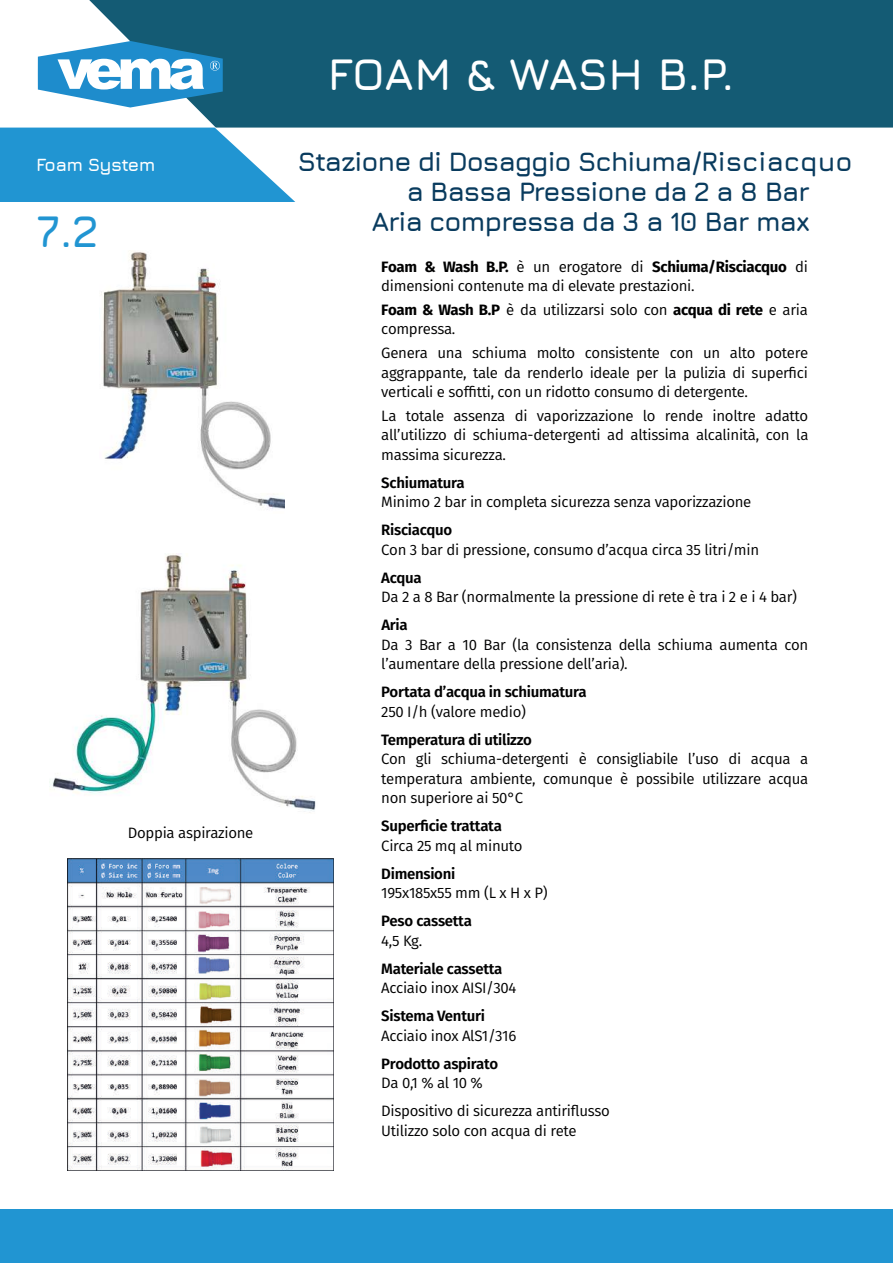
<style>
.page{position:relative;width:893px;height:1263px;background:#fff}
.page>*{position:absolute;margin:0;border:0;box-sizing:border-box;transform-origin:0 0}
.t1{font:700 45px "Jura";letter-spacing:-.01em;color:#fff}
.t2{font:700 45px "Jura";color:#2195d2}
.t3{font:700 27px "Jura";letter-spacing:-.04em;color:#093b5e}
.t4{font:700 18px "Jura";letter-spacing:-.03em;color:#fff}
.t5{font:15px/19.5px "Fira Sans";letter-spacing:-.02em;color:#000001}
.t6{font:600 15px "Fira Sans";letter-spacing:-.02em;color:#000001}
.s1{font-weight:700}
</style>
<div class="page">
<div style="left:89px;top:0;width:804px;height:128px;background:#145b74"></div>
<svg style="left:38px;top:41px;width:185px;height:66px"></svg>
<img style="left:49px;top:553px;width:267px;height:260px">
<svg style="left:0;top:128px;width:295px;height:74px;background:#3da2d7"></svg>
<div style="left:0;top:1210px;width:893px;height:53px;background:#2195d2"></div>
<img style="left:101px;top:251px;width:184px;height:259px">
<img style="left:68px;top:859px;width:265px;height:311px">
<h1 class="t1" style="left:327px;top:42px;width:408px">FOAM &amp; WASH B.P.</h1>
<h1 class="t1" style="left:117px;top:138px;width:27px">2</h1>
<h2 class="t3" style="left:297px;top:142px;width:557px">Stazione di Dosaggio Schiuma/Risciacquo</h2>
<p class="t4" style="left:36px;top:152px;width:121px">Foam System</p>
<h2 class="t3" style="left:406px;top:172px;width:405px">a Bassa Pressione da 2 a 8 Bar</h2>
<h2 class="t3" style="left:371px;top:202px;width:440px">Aria compressa da 3 a 10 Bar max</h2>
<h1 class="t2" style="left:36px;top:198px;width:63px">7.2</h1>
<p class="t5" style="left:128px;top:822px;width:127px">Doppia aspirazione</p>
<p class="t5" style="left:381px;top:256px;width:428px"><span class="s1">Foam &amp; Wash B.P.</span> è un erogatore di <span class="s1">Schiuma/Risciacquo</span> di dimensioni contenute ma di elevate prestazioni.</p>
<p class="t5" style="left:381px;top:299px;width:428px"><span class="s1">Foam &amp; Wash B.P</span> è da utilizzarsi solo con <span class="s1">acqua di rete</span> e aria compressa.</p>
<p class="t5" style="left:381px;top:343px;width:428px;text-align:justify">Genera una schiuma molto consistente con un alto potere aggrappante, tale da renderlo ideale per la pulizia di superfici verticali e soffitti, con un ridotto consumo di detergente.</p>
<p class="t5" style="left:381px;top:405px;width:429px;text-align:justify">La totale assenza di vaporizzazione lo rende inoltre adatto all’utilizzo di schiuma-detergenti ad altissima alcalinità, con la massima sicurezza.</p>
<p class="t6" style="left:381px;top:470px;width:85px">Schiumatura</p>
<p class="t5" style="left:381px;top:492px;width:372px">Minimo 2 bar in completa sicurezza senza vaporizzazione</p>
<p class="t6" style="left:381px;top:518px;width:72px">Risciacquo</p>
<p class="t5" style="left:381px;top:539px;width:379px">Con 3 bar di pressione, consumo d’acqua circa 35 litri/min</p>
<p class="t6" style="left:381px;top:565px;width:42px">Acqua</p>
<p class="t5" style="left:381px;top:587px;width:417px">Da 2 a 8 Bar (normalmente la pressione di rete è tra i 2 e i 4 bar)</p>
<p class="t6" style="left:381px;top:613px;width:28px">Aria</p>
<p class="t5" style="left:381px;top:634px;width:428px">Da 3 Bar a 10 Bar (la consistenza della schiuma aumenta con l’aumentare della pressione dell’aria).</p>
<p class="t6" style="left:381px;top:680px;width:207px">Portata d’acqua in schiumatura</p>
<p class="t5" style="left:381px;top:701px;width:146px">250 I/h (valore medio)</p>
<p class="t6" style="left:381px;top:727px;width:152px">Temperatura di utilizzo</p>
<p class="t5" style="left:381px;top:749px;width:428px;text-align:justify">Con gli schiuma-detergenti è consigliabile l’uso di acqua a temperatura ambiente, comunque è possibile utilizzare acqua non superiore ai 50°C</p>
<p class="t6" style="left:381px;top:814px;width:122px">Superficie trattata</p>
<p class="t5" style="left:381px;top:835px;width:143px">Circa 25 mq al minuto</p>
<p class="t6" style="left:381px;top:861px;width:76px">Dimensioni</p>
<p class="t5" style="left:381px;top:883px;width:168px">195x185x55 mm (L x H x P)</p>
<p class="t6" style="left:381px;top:909px;width:92px">Peso cassetta</p>
<p class="t5" style="left:381px;top:931px;width:42px">4,5 Kg.</p>
<p class="t6" style="left:381px;top:956px;width:123px">Materiale cassetta</p>
<p class="t5" style="left:381px;top:978px;width:137px">Acciaio inox AISI/304</p>
<p class="t6" style="left:381px;top:1004px;width:105px">Sistema Venturi</p>
<p class="t5" style="left:381px;top:1026px;width:137px">Acciaio inox AlS1/316</p>
<p class="t6" style="left:381px;top:1051px;width:118px">Prodotto aspirato</p>
<p class="t5" style="left:381px;top:1069px;width:230px;line-height:28px">Da 0,1 % al 10 %<br>Dispositivo di sicurezza antiriflusso</p>
<p class="t5" style="left:381px;top:1121px;width:197px">Utilizzo solo con acqua di rete</p>
</div>
